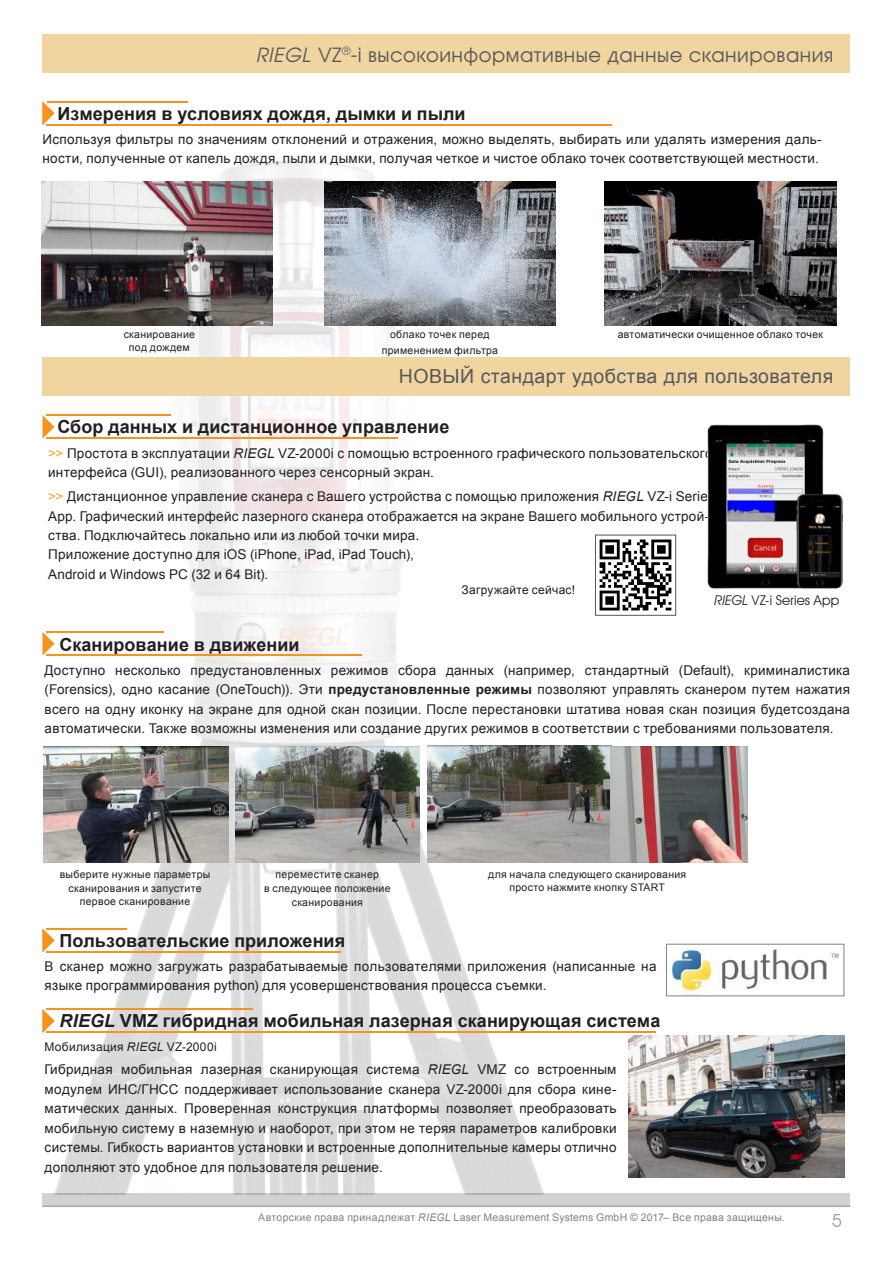
<style>
.page{position:relative;width:893px;height:1263px;background:#fff}
.page>*{position:absolute;margin:0;border:0;box-sizing:border-box;transform-origin:0 0}
.t1{font:19.5px "Avangard TM";letter-spacing:.025em;color:#57585a}
.t2{font:19.5px "Arial";letter-spacing:.025em;color:#57585a}
.t3{font:700 18px "Arial";letter-spacing:.005em;color:#231f20}
.t4{font:18px "Avant Garde IT Cby BT";color:#97999c}
.t5{font:13.5px/19.5px "Arial";letter-spacing:.02em;color:#231f20}
.t6{font:13.5px "Avant Garde IT Cby BT";letter-spacing:.015em;color:#231f20}
.t7{font:12px "Arial";letter-spacing:.025em;color:#231f20}
.t8{font:10.5px/13.5px "Arial";letter-spacing:.03em;color:#231f20;text-align:center}
.t9{font:10.5px "Arial";letter-spacing:.025em;color:#808285}
.s1{font-style:italic}
.s2{color:#f3a62d}
.s3{font-weight:700}
</style>
<div class="page">
<div style="left:43px;top:1194px;width:807px;height:13px;background:#d1d2d4"></div>
<hr style="left:43px;top:1205px;width:807px;height:2px;background:#a8a9ad">
<img style="left:42px;top:101px;width:549px;height:1093px">
<div style="left:43px;top:35px;width:807px;height:38px;background:#f1d5a1"></div>
<img style="left:324px;top:181px;width:231px;height:145px">
<img style="left:605px;top:181px;width:231px;height:145px">
<img style="left:629px;top:1035px;width:215px;height:142px">
<img style="left:599px;top:539px;width:73px;height:72px">
<div style="left:595px;top:535px;width:81px;height:81px;border:1px solid #57585a"></div>
<img style="left:44px;top:747px;width:184px;height:115px">
<img style="left:235px;top:746px;width:185px;height:116px">
<img style="left:427px;top:746px;width:321px;height:117px">
<img style="left:671px;top:948px;width:168px;height:46px">
<div style="left:666px;top:944px;width:178px;height:52px;border:1px solid #808285"></div>
<img style="left:41px;top:181px;width:232px;height:145px">
<hr style="left:47px;top:101px;width:140px;height:1px;background:#f7931d">
<hr style="left:47px;top:414px;width:124px;height:2px;background:#f7931d">
<hr style="left:47px;top:928px;width:80px;height:1px;background:#f7931d">
<svg style="left:43px;top:102px;width:11px;height:23px"></svg>
<svg style="left:43px;top:415px;width:11px;height:24px"></svg>
<svg style="left:43px;top:929px;width:11px;height:23px"></svg>
<hr style="left:46px;top:124px;width:566px;height:1px;background:#f7931d">
<hr style="left:46px;top:437px;width:352px;height:2px;background:#f7931d">
<hr style="left:46px;top:951px;width:295px;height:1px;background:#f7931d">
<hr style="left:47px;top:1008px;width:206px;height:2px;background:#f7931d">
<svg style="left:43px;top:1009px;width:11px;height:24px"></svg>
<hr style="left:46px;top:1031px;width:610px;height:2px;background:#f7931d">
<hr style="left:47px;top:631px;width:117px;height:2px;background:#f7931d">
<svg style="left:43px;top:632px;width:11px;height:23px"></svg>
<hr style="left:46px;top:654px;width:316px;height:2px;background:#f7931d">
<div style="left:43px;top:357px;width:807px;height:38px;background:#f1d5a1"></div>
<img style="left:707px;top:424px;width:136px;height:165px">
<h1 class="t1" style="left:257px;top:42px;width:578px"><span class="s1">RIEGL</span> VZ<sup>®</sup>-i высокоинформативные данные сканирования</h1>
<h2 class="t3" style="left:57px;top:101px;width:410px">Измерения в условиях дождя, дымки и пыли</h2>
<p class="t5" style="left:43px;top:130px;width:781px">Используя фильтры по значениям отклонений и отражения, можно выделять, выбирать или удалять измерения даль&shy;ности, полученные от капель дождя, пыли и дымки, получая четкое и чистое облако точек соответствующей местности.</p>
<p class="t8" style="left:124px;top:327px;width:73px">сканирование под дождем</p>
<p class="t8" style="left:382px;top:326px;width:118px;line-height:16.5px">облако точек перед применением фильтра</p>
<p class="t8" style="left:618px;top:327px;width:207px">автоматически очищенное облако точек</p>
<h1 class="t2" style="left:399px;top:364px;width:436px">НОВЫЙ стандарт удобства для пользователя</h1>
<h2 class="t3" style="left:57px;top:413px;width:393px">Сбор данных и дистанционное управление</h2>
<p class="t5" style="left:48px;top:443px;width:666px"><span class="s2">&gt;&gt;</span> Простота в эксплуатации <span class="s1">RIEGL</span> VZ-2000i с помощью встроенного графического пользовательского интерфейса (GUI), реализованного через сенсорный экран.</p>
<p class="t5" style="left:48px;top:487px;width:668px"><span class="s2">&gt;&gt;</span> Дистанционное управление сканера с Вашего устройства с помощью приложения <span class="s1">RIEGL</span> VZ-i Series App. Графический интерфейс лазерного сканера отображается на экране Вашего мобильного устрой&shy;ства. Подключайтесь локально или из любой точки мира.<br>Приложение доступно для iOS (iPhone, iPad, iPad Touch),<br>Android и Windows PC (32 и 64 Bit).</p>
<p class="t7" style="left:461px;top:582px;width:115px">Загружайте сейчас!</p>
<p class="t6" style="left:714px;top:592px;width:126px"><span class="s1">RIEGL</span> VZ-i Series App</p>
<h2 class="t3" style="left:60px;top:632px;width:242px">Сканирование в движении</h2>
<p class="t5" style="left:45px;top:660px;width:807px;text-align:justify">Доступно несколько предустановленных режимов сбора данных (например, стандартный (Default), криминалистика (Forensics), одно касание (OneTouch)). Эти <span class="s3">предустановленные режимы</span> позволяют управлять сканером путем нажатия всего на одну иконку на экране для одной скан позиции. После перестановки штатива новая скан позиция будетсоздана автоматически. Также возможны изменения или создание других режимов в соответствии с требованиями пользователя.</p>
<p class="t8" style="left:60px;top:868px;width:152px">выберите нужные параметры сканирования и запустите первое сканирование</p>
<p class="t8" style="left:264px;top:868px;width:128px">переместите сканер<br>в следующее положение сканирования</p>
<p class="t8" style="left:488px;top:867px;width:200px">для начала следующего сканирования просто нажмите кнопку START</p>
<h2 class="t3" style="left:60px;top:928px;width:287px">Пользовательские приложения</h2>
<p class="t5" style="left:45px;top:956px;width:613px">В сканер можно загружать разрабатываемые пользователями приложения (написанные на языке программирования python) для усовершенствования процесса съемки.</p>
<h2 class="t3" style="left:60px;top:1008px;width:602px"><span class="s1">RIEGL</span> VMZ гибридная мобильная лазерная сканирующая система</h2>
<p class="t7" style="left:45px;top:1038px;width:174px">Мобилизация <span class="s1">RIEGL</span> VZ-2000i</p>
<p class="t5" style="left:45px;top:1060px;width:573px;text-align:justify">Гибридная мобильная лазерная сканирующая система <span class="s1">RIEGL</span> VMZ со встроенным модулем ИНС/ГНСС поддерживает использование сканера VZ-2000i для сбора кине&shy;матических данных. Проверенная конструкция платформы позволяет преобразовать мобильную систему в наземную и наоборот, при этом не теряя параметров калибровки системы. Гибкость вариантов установки и встроенные дополнительные камеры отлично дополняют это удобное для пользователя решение.</p>
<p class="t9" style="left:258px;top:1211px;width:528px">Авторские права принадлежат <span class="s1">RIEGL</span> Laser Measurement Systems GmbH © 2017– Все права защищены.</p>
<h2 class="t4" style="left:832px;top:1210px;width:12px">5</h2>
</div>
